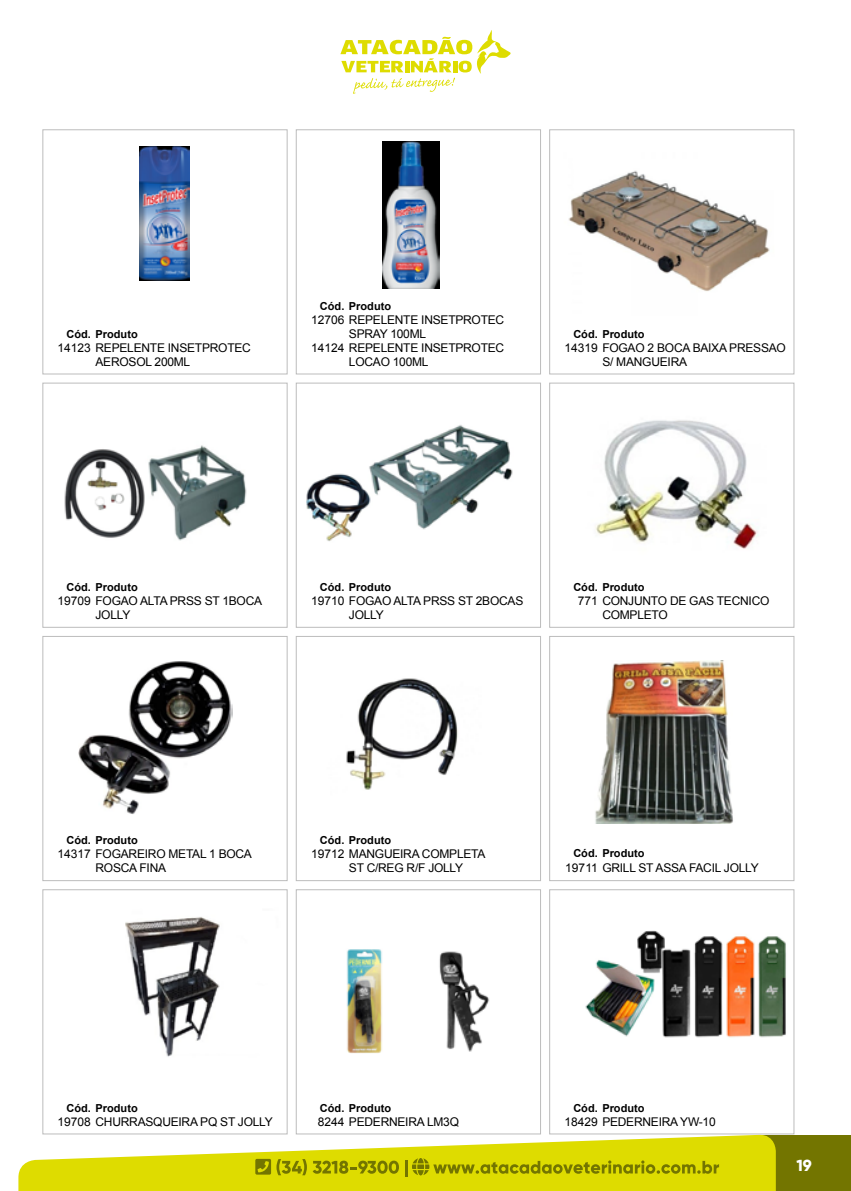
<style>
.page{position:relative;width:851px;height:1191px;background:#fff}
.page>*{position:absolute;margin:0;border:0;box-sizing:border-box;transform-origin:0 0}
.t1{font:800 16px "Gilroy";color:#fff}
.t2{font:12px "Arial";letter-spacing:-.02em;color:#000}
.t3{font:700 11px "Arial";color:#000}
</style>
<div class="page">
<div style="left:760px;top:1134px;width:90px;height:57px;background:#737500"></div>
<svg style="left:18px;top:1134px;width:757px;height:57px;fill:#dedc00"></svg>
<svg style="left:255px;top:1158px;width:144px;height:17px;background:#b1b100"></svg>
<hr style="left:405px;top:1160px;width:3px;height:17px;background:#737500">
<svg style="left:412px;top:1158px;width:307px;height:17px;background:#bab900"></svg>
<svg style="left:340px;top:30px;width:170px;height:64px"></svg>
<div style="left:549px;top:129px;width:245px;height:245px;border:1px solid #bcbcbc"></div>
<div style="left:43px;top:383px;width:244px;height:244px;border:1px solid #bcbcbc"></div>
<div style="left:296px;top:383px;width:244px;height:244px;border:1px solid #bcbcbc"></div>
<div style="left:549px;top:383px;width:245px;height:244px;border:1px solid #bcbcbc"></div>
<div style="left:43px;top:636px;width:244px;height:245px;border:1px solid #bcbcbc"></div>
<div style="left:296px;top:636px;width:244px;height:245px;border:1px solid #bcbcbc"></div>
<div style="left:549px;top:636px;width:245px;height:245px;border:1px solid #bcbcbc"></div>
<div style="left:43px;top:889px;width:244px;height:245px;border:1px solid #bcbcbc"></div>
<div style="left:296px;top:889px;width:244px;height:245px;border:1px solid #bcbcbc"></div>
<div style="left:549px;top:889px;width:245px;height:245px;border:1px solid #bcbcbc"></div>
<img style="left:568px;top:170px;width:202px;height:121px">
<img style="left:64px;top:445px;width:183px;height:96px">
<img style="left:306px;top:425px;width:207px;height:116px">
<img style="left:78px;top:661px;width:154px;height:153px">
<img style="left:346px;top:678px;width:112px;height:112px">
<img style="left:595px;top:660px;width:138px;height:164px">
<img style="left:125px;top:917px;width:95px;height:140px">
<img style="left:346px;top:949px;width:144px;height:104px">
<img style="left:585px;top:930px;width:201px;height:108px">
<img style="left:595px;top:420px;width:164px;height:129px">
<div style="left:296px;top:129px;width:244px;height:245px;border:1px solid #bcbcbc"></div>
<img style="left:382px;top:141px;width:58px;height:148px">
<div style="left:43px;top:129px;width:244px;height:245px;border:1px solid #bcbcbc"></div>
<img style="left:140px;top:147px;width:49px;height:133px">
<p class="t3" style="left:66px;top:326px;width:73px">Cód. Produto</p>
<p class="t2" style="left:95px;top:354px;width:96px">AEROSOL 200ML</p>
<p class="t2" style="left:58px;top:340px;width:195px">14123 REPELENTE INSETPROTEC</p>
<p class="t3" style="left:320px;top:298px;width:73px">Cód. Produto</p>
<p class="t2" style="left:349px;top:326px;width:79px">SPRAY 100ML</p>
<p class="t2" style="left:349px;top:354px;width:81px">LOCAO 100ML</p>
<p class="t2" style="left:311px;top:312px;width:195px">12706 REPELENTE INSETPROTEC</p>
<p class="t2" style="left:311px;top:340px;width:195px">14124 REPELENTE INSETPROTEC</p>
<p class="t3" style="left:573px;top:326px;width:73px">Cód. Produto</p>
<p class="t2" style="left:602px;top:354px;width:86px">S/ MANGUEIRA</p>
<p class="t2" style="left:564px;top:340px;width:223px">14319 FOGAO 2 BOCA BAIXA PRESSAO</p>
<p class="t3" style="left:66px;top:580px;width:73px">Cód. Produto</p>
<p class="t2" style="left:95px;top:607px;width:36px">JOLLY</p>
<p class="t2" style="left:58px;top:593px;width:206px">19709 FOGAO ALTA PRSS ST 1BOCA</p>
<p class="t3" style="left:320px;top:580px;width:73px">Cód. Produto</p>
<p class="t2" style="left:349px;top:607px;width:36px">JOLLY</p>
<p class="t2" style="left:311px;top:593px;width:214px">19710 FOGAO ALTA PRSS ST 2BOCAS</p>
<p class="t3" style="left:573px;top:580px;width:73px">Cód. Produto</p>
<p class="t2" style="left:602px;top:607px;width:67px">COMPLETO</p>
<p class="t2" style="left:577px;top:593px;width:193px">771 CONJUNTO DE GAS TECNICO</p>
<p class="t3" style="left:66px;top:833px;width:73px">Cód. Produto</p>
<p class="t2" style="left:95px;top:860px;width:72px">ROSCA FINA</p>
<p class="t2" style="left:58px;top:846px;width:196px">14317 FOGAREIRO METAL 1 BOCA</p>
<p class="t3" style="left:320px;top:832px;width:73px">Cód. Produto</p>
<p class="t2" style="left:349px;top:860px;width:116px">ST C/REG R/F JOLLY</p>
<p class="t2" style="left:565px;top:859px;width:195px">19711 GRILL ST ASSA FACIL JOLLY</p>
<p class="t2" style="left:311px;top:846px;width:176px">19712 MANGUEIRA COMPLETA</p>
<p class="t3" style="left:573px;top:846px;width:73px">Cód. Produto</p>
<p class="t3" style="left:66px;top:1100px;width:73px">Cód. Produto</p>
<p class="t2" style="left:58px;top:1113px;width:217px">19708 CHURRASQUEIRA PQ ST JOLLY</p>
<p class="t3" style="left:320px;top:1100px;width:73px">Cód. Produto</p>
<p class="t2" style="left:317px;top:1113px;width:143px">8244 PEDERNEIRA LM3Q</p>
<p class="t3" style="left:573px;top:1100px;width:73px">Cód. Produto</p>
<p class="t2" style="left:564px;top:1113px;width:153px">18429 PEDERNEIRA YW-10</p>
<h1 class="t1" style="left:796px;top:1155px;width:17px">19</h1>
</div>
